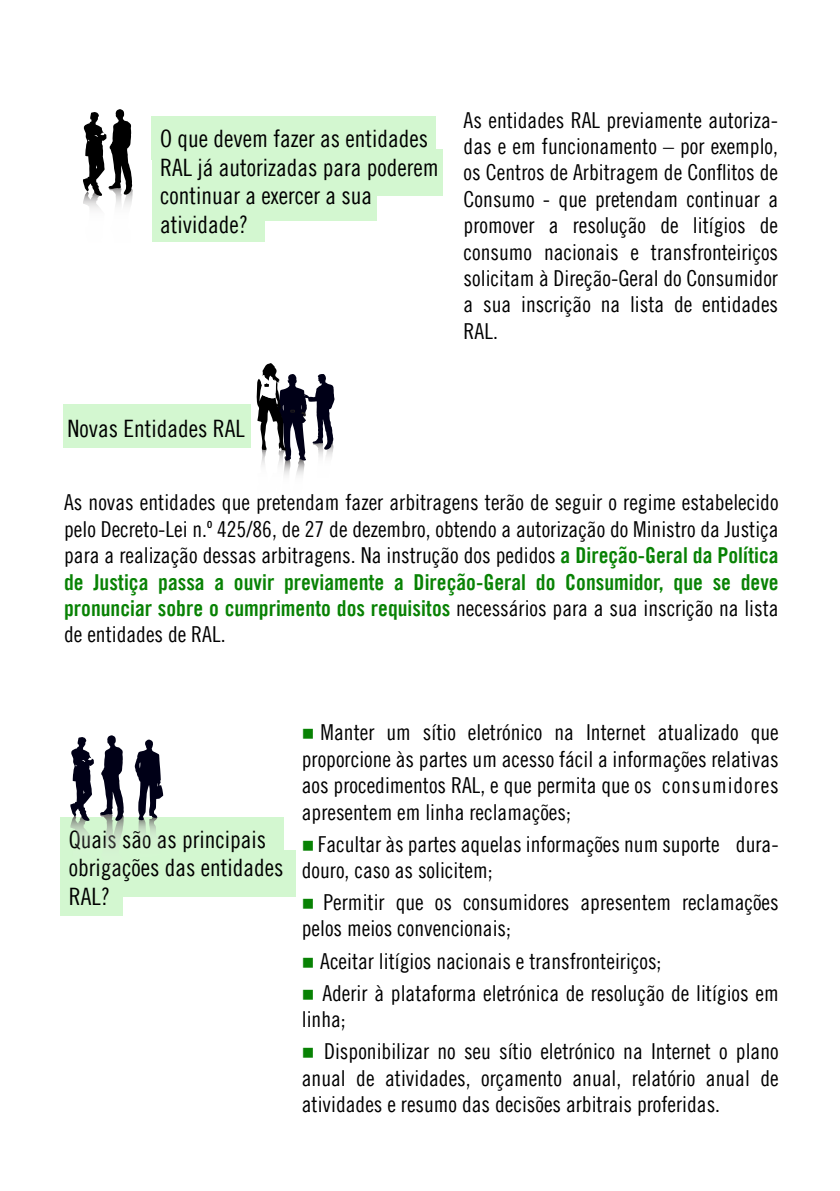
<style>
.page{position:relative;width:840px;height:1191px;background:#fff}
.page>*{position:absolute;margin:0;border:0;box-sizing:border-box;transform-origin:0 0}
.t1{font:24px/28.8px "Amnesty Trade Gothic Cn 18";color:#000}
.t2{font:22px/26.4px "Amnesty Trade Gothic Cn 18";color:#000;text-align:justify}
.t3{font:22px/26.4px "Amnesty Trade Gothic Bd Cn 20";color:#088204}
.s1{font-family:"Amnesty Trade Gothic Bd Cn 20";color:#088204}
.s2{font-family:"Amnesty Trade Gothic Cn 18";color:#000}
.s3{color:#088204}
</style>
<div class="page">
<div style="left:152px;top:200px;width:112px;height:42px;background:#d3f7d0"></div>
<div style="left:152px;top:179px;width:224px;height:42px;background:#d3f7d0"></div>
<div style="left:152px;top:117px;width:284px;height:43px;background:#d3f7d0"></div>
<div style="left:152px;top:149px;width:290px;height:47px;background:#d3f7d0"></div>
<div style="left:63px;top:404px;width:187px;height:44px;background:#d3f7d0"></div>
<svg style="left:256px;top:363px;width:78px;height:112px"></svg>
<svg style="left:83px;top:109px;width:50px;height:101px"></svg>
<div style="left:61px;top:877px;width:62px;height:39px;background:#d3f7d0"></div>
<div style="left:61px;top:817px;width:222px;height:43px;background:#d3f7d0"></div>
<div style="left:61px;top:850px;width:235px;height:46px;background:#d3f7d0"></div>
<svg style="left:100px;top:735px;width:24px;height:110px"></svg>
<svg style="left:70px;top:737px;width:24px;height:101px"></svg>
<svg style="left:135px;top:739px;width:28px;height:96px"></svg>
<p class="t1" style="left:160px;top:124px;width:280px">O que devem fazer as entidades<br>RAL já autorizadas para poderem continuar a exercer a sua atividade?</p>
<p class="t2" style="left:463px;top:106px;width:316px">As entidades RAL previamente autoriza&shy;das e em funcionamento – por exemplo, os Centros de Arbitragem de Conflitos de Consumo - que pretendam continuar a promover a resolução de litígios de consumo nacionais e transfronteiriços solicitam à Direção-Geral do Consumidor a sua inscrição na lista de entidades RAL.</p>
<p class="t1" style="left:68px;top:413px;width:179px">Novas Entidades RAL</p>
<p class="t2" style="left:64px;top:489px;width:715px">As novas entidades que pretendam fazer arbitragens terão de seguir o regime estabelecido pelo Decreto-Lei n.º 425/86, de 27 de dezembro, obtendo a autorização do Ministro da Justiça para a realização dessas arbitragens. Na instrução dos pedidos <span class="s1">a Direção-Geral da Política</span></p>
<p class="t3" style="left:64px;top:568px;width:715px">de Justiça passa a ouvir previamente a Direção-Geral do Consumidor, que se deve pronunciar sobre o cumprimento dos requisitos <span class="s2">necessários para a sua inscrição na lista</span></p>
<p class="t2" style="left:64px;top:621px;width:163px">de entidades de RAL.</p>
<p class="t1" style="left:69px;top:824px;width:216px">Quais são as principais obrigações das entidades<br>RAL?</p>
<p class="t2" style="left:301px;top:719px;width:478px"><span class="s3">■</span> Manter um sítio eletrónico na Internet atualizado que proporcione às partes um acesso fácil a informações relativas aos procedimentos RAL, e que permita que os consumidores apresentem em linha reclamações;</p>
<p class="t2" style="left:301px;top:830px;width:478px"><span class="s3">■</span> Facultar às partes aquelas informações num suporte dura&shy;douro, caso as solicitem;</p>
<p class="t2" style="left:301px;top:888px;width:478px"><span class="s3">■</span> Permitir que os consumidores apresentem reclamações pelos meios convencionais;</p>
<p class="t2" style="left:301px;top:947px;width:361px"><span class="s3">■</span> Aceitar litígios nacionais e transfronteiriços;</p>
<p class="t2" style="left:301px;top:979px;width:478px"><span class="s3">■</span> Aderir à plataforma eletrónica de resolução de litígios em linha;</p>
<p class="t2" style="left:301px;top:1037px;width:478px"><span class="s3">■</span> Disponibilizar no seu sítio eletrónico na Internet o plano anual de atividades, orçamento anual, relatório anual de atividades e resumo das decisões arbitrais proferidas.</p>
</div>
